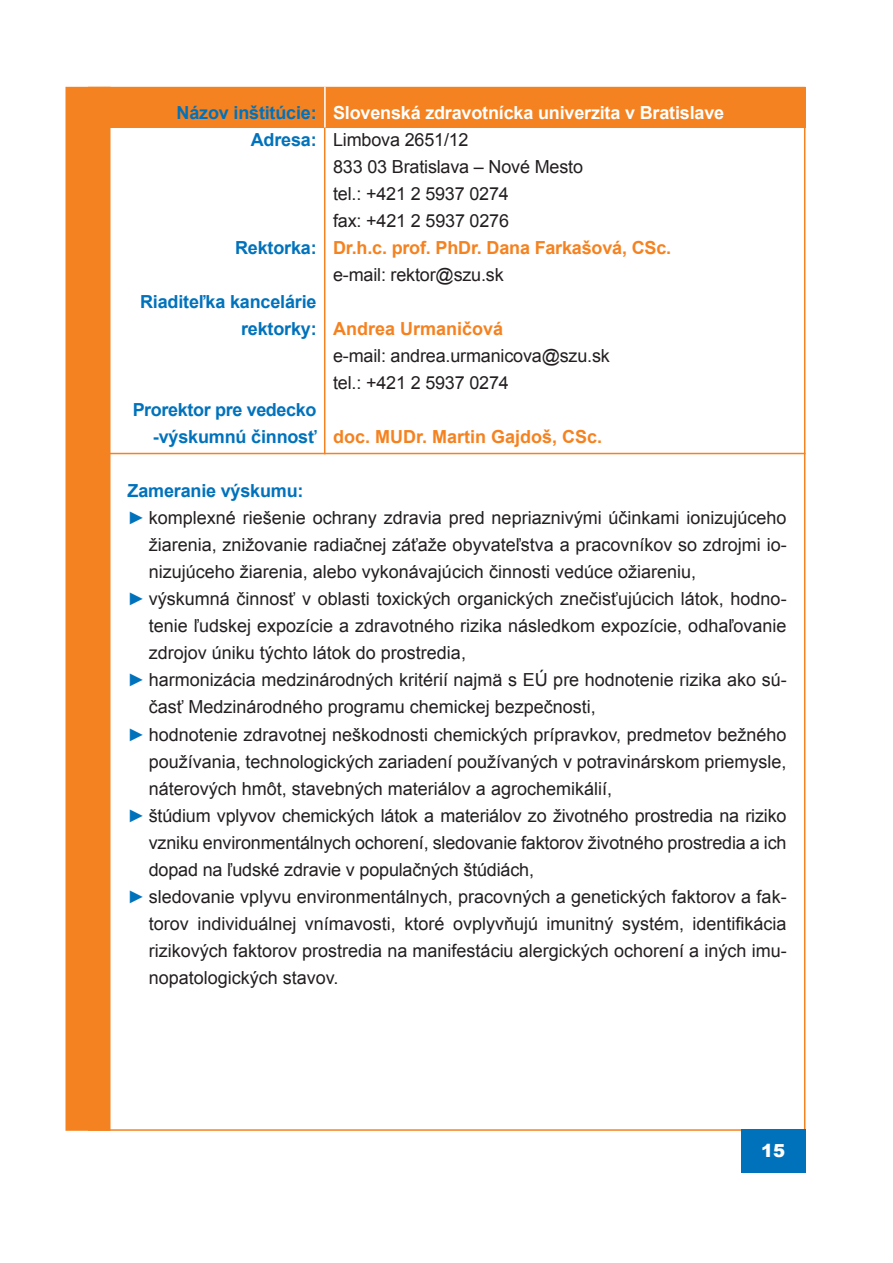
<style>
.page{position:relative;width:893px;height:1263px;background:#fff}
.page>*{position:absolute;margin:0;border:0;box-sizing:border-box;transform-origin:0 0}
.Normálny{font:18px/27px "Arial";color:#231f20;text-align:justify}
.odskok{font:18px "Arial";letter-spacing:-.01em;color:#231f20}
.odskok-2{font:700 18px "Arial";letter-spacing:-.01em;color:#f58220}
.odskok-3{font:700 18px "Arial";letter-spacing:-.01em;color:#fff}
.odskok-4{font:700 18px "Arial";letter-spacing:-.01em;color:#0072bc}
.t1{font:900 18px "Arial";color:#fff}
.s1{color:#0072bc}
.s2{font-weight:700;color:#0072bc}
</style>
<div class="page">
<div style="left:65px;top:87px;width:45px;height:1044px;background:#f58220"></div>
<div style="left:741px;top:1129px;width:64px;height:44px;background:#0072bc"></div>
<div style="left:98px;top:87px;width:707px;height:41px;background:#f58220"></div>
<hr style="left:88px;top:453px;width:717px;height:1px;background:#f58220">
<hr style="left:324px;top:118px;width:1px;height:336px;background:#f58220">
<hr style="left:324px;top:87px;width:2px;height:41px;background:#fff">
<p class="odskok-3" style="left:177px;top:101px;width:549px"><span class="s1">Názov inštitúcie:</span> Slovenská zdravotnícka univerzita v Bratislave</p>
<p class="odskok" style="left:251px;top:128px;width:219px"><span class="s2">Adresa:</span> Limbova 2651/12</p>
<p class="odskok" style="left:333px;top:155px;width:251px">833 03 Bratislava – Nové Mesto</p>
<p class="odskok" style="left:333px;top:182px;width:177px">tel.: +421 2 5937 0274</p>
<p class="odskok" style="left:333px;top:209px;width:178px">fax: +421 2 5937 0276</p>
<p class="odskok-2" style="left:235px;top:236px;width:438px"><span class="s1">Rektorka:</span> Dr.h.c. prof. PhDr. Dana Farkašová, CSc.</p>
<p class="odskok" style="left:333px;top:263px;width:172px">e-mail: rektor@szu.sk</p>
<p class="odskok-4" style="left:140px;top:290px;width:178px">Riaditeľka kancelárie</p>
<p class="odskok-2" style="left:241px;top:317px;width:263px"><span class="s1">rektorky:</span> Andrea Urmaničová</p>
<p class="odskok" style="left:333px;top:344px;width:278px">e-mail: andrea.urmanicova@szu.sk</p>
<p class="odskok" style="left:333px;top:371px;width:177px">tel.: +421 2 5937 0274</p>
<p class="odskok-4" style="left:133px;top:398px;width:185px">Prorektor pre vedecko</p>
<p class="odskok-2" style="left:153px;top:425px;width:451px"><span class="s1">-výskumnú činnosť</span> doc. MUDr. Martin Gajdoš, CSc.</p>
<p class="odskok-4" style="left:128px;top:479px;width:178px">Zameranie výskumu:</p>
<p class="Normálny" style="left:149px;top:505px;width:639px;text-indent:-21px"><span class="s2">►</span> komplexné riešenie ochrany zdravia pred nepriaznivými účinkami ionizujúceho žiarenia, znižovanie radiačnej záťaže obyvateľstva a pracovníkov so zdrojmi io&shy;nizujúceho žiarenia, alebo vykonávajúcich činnosti vedúce ožiareniu,</p>
<p class="Normálny" style="left:149px;top:586px;width:639px;text-indent:-21px"><span class="s2">►</span> výskumná činnosť v oblasti toxických organických znečisťujúcich látok, hodno&shy;tenie ľudskej expozície a zdravotného rizika následkom expozície, odhaľovanie zdrojov úniku týchto látok do prostredia,</p>
<p class="Normálny" style="left:149px;top:667px;width:639px;text-indent:-21px"><span class="s2">►</span> harmonizácia medzinárodných kritérií najmä s EÚ pre hodnotenie rizika ako sú&shy;časť Medzinárodného programu chemickej bezpečnosti,</p>
<p class="Normálny" style="left:149px;top:721px;width:639px;text-indent:-21px"><span class="s2">►</span> hodnotenie zdravotnej neškodnosti chemických prípravkov, predmetov bežného používania, technologických zariadení používaných v potravinárskom priemysle, náterových hmôt, stavebných materiálov a agrochemikálií,</p>
<p class="Normálny" style="left:149px;top:802px;width:639px;text-indent:-21px"><span class="s2">►</span> štúdium vplyvov chemických látok a materiálov zo životného prostredia na riziko vzniku environmentálnych ochorení, sledovanie faktorov životného prostredia a ich dopad na ľudské zdravie v populačných štúdiách,</p>
<p class="Normálny" style="left:149px;top:883px;width:639px;text-indent:-21px"><span class="s2">►</span> sledovanie vplyvu environmentálnych, pracovných a genetických faktorov a fak&shy;torov individuálnej vnímavosti, ktoré ovplyvňujú imunitný systém, identifikácia rizikových faktorov prostredia na manifestáciu alergických ochorení a iných imu&shy;nopatologických stavov.</p>
<p class="t1" style="left:761px;top:1137px;width:26px">15</p>
</div>
